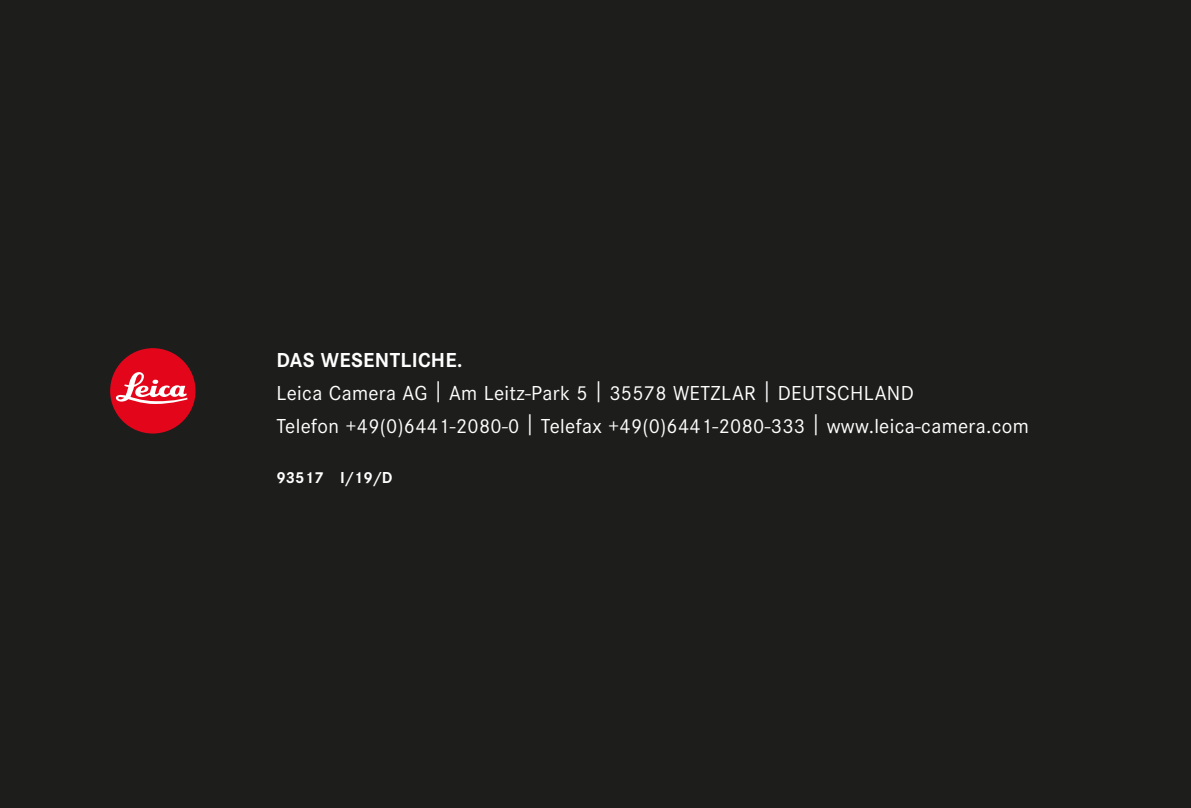
<style>
.page{position:relative;width:1191px;height:808px;background:#1d1d1b}
.page>*{position:absolute;margin:0;border:0;box-sizing:border-box;transform-origin:0 0}
.t1{font:21px "Corporate S";letter-spacing:.015em;color:#fff}
.t2{font:700 21px "Corporate S";letter-spacing:.015em;color:#fff}
.t3{font:700 16.5px "Corporate S";color:#fff}
</style>
<div class="page">
<div style="left:111px;top:349px;width:84px;height:84px;background:#e3061b;border-radius:50%"></div>
<svg style="left:116px;top:372px;width:72px;height:32px"></svg>
<p class="t2" style="left:276px;top:343px;width:187px">DAS WESENTLICHE.</p>
<p class="t1" style="left:276px;top:377px;width:639px">Leica Camera AG│Am Leitz-Park 5│35578 WETZLAR│DEUTSCHLAND</p>
<p class="t1" style="left:276px;top:410px;width:754px">Telefon +49(0)6441-2080-0│Telefax +49(0)6441-2080-333│www.leica-camera.com</p>
<p class="t3" style="left:276px;top:464px;width:118px">93517 I/19/D</p>
</div>
